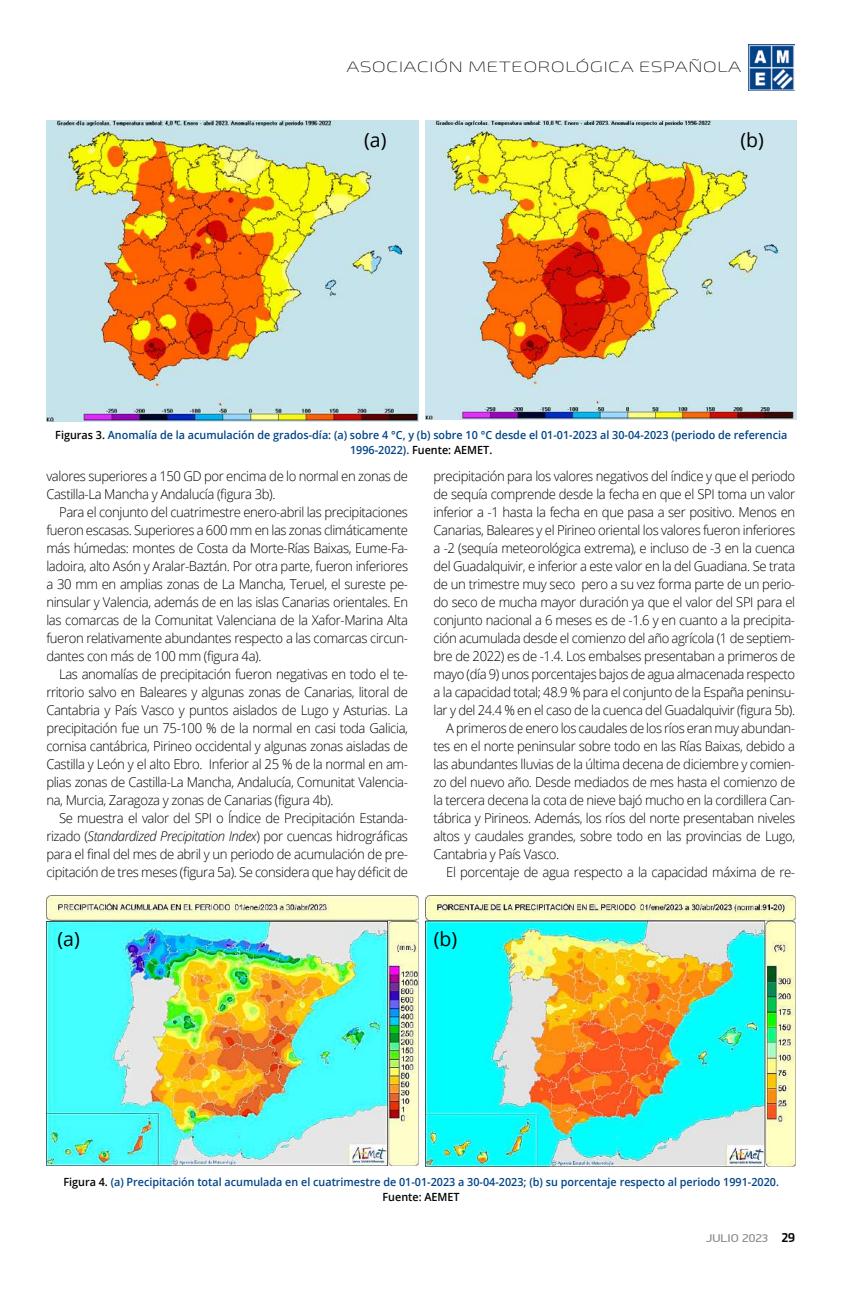
<style>
.page{position:relative;width:859px;height:1289px;background:#fff}
.page>*{position:absolute;margin:0;border:0;box-sizing:border-box;transform-origin:0 0}
.t1{font:19.5px "Open Sans";color:#000}
.t2{font:200 expanded 15px "Exo 2";color:#000;scale:1.12 1}
.t3{font:300 13.5px/18px "Open Sans";letter-spacing:-.03em;color:#000;text-align:justify}
.t4{font:600 11.25px/15px "Open Sans";color:#004387;text-align:center;scale:.96 1}
.t5{font:11.25px "PF Din Display Pro";color:#87888a;scale:1.17 1}
.s1{color:#000}
.s2{font-style:italic}
.s3{font-family:"Stainless Cond";font-weight:700;font-size:12px;color:#000}
</style>
<div class="page">
<img style="left:749px;top:44px;width:46px;height:47px">
<img style="left:47px;top:120px;width:372px;height:301px">
<img style="left:47px;top:895px;width:372px;height:270px">
<img style="left:425px;top:120px;width:371px;height:300px">
<img style="left:425px;top:895px;width:370px;height:270px">
<p class="t2" style="left:347px;top:58px;width:12px">ASOCIACIÓN</p>
<p class="t2" style="left:468px;top:58px;width:29px">METEO</p>
<p class="t2" style="left:538px;top:58px;width:24px">ROLÓGICA</p>
<p class="t2" style="left:639px;top:58px;width:13px">ESPAÑOLA</p>
<h1 class="t1" style="left:364px;top:127px;width:24px">(a)</h1>
<h1 class="t1" style="left:740px;top:127px;width:25px">(b)</h1>
<p class="t4" style="left:55px;top:427px;width:764px"><span class="s1">Figuras 3.</span> Anomalía de la acumulación de grados-día: (a) sobre 4 °C, y (b) sobre 10 °C desde el 01-01-2023 al 30-04-2023 (periodo de referencia<br>1996-2022). <span class="s1">Fuente: AEMET.</span></p>
<p class="t3" style="left:46px;top:466px;width:363px">valores superiores a 150 GD por encima de lo normal en zonas de<br>Castilla-La Mancha y Andalucía (figura 3b).</p>
<p class="t3" style="left:46px;top:502px;width:363px;text-indent:13px">Para el conjunto del cuatrimestre enero-abril las precipitaciones fueron escasas. Superiores a 600 mm en las zonas climáticamente más húmedas: montes de Costa da Morte-Rías Baixas, Eume-Fa&shy;ladoira, alto Asón y Aralar-Baztán. Por otra parte, fueron inferiores a 30 mm en amplias zonas de La Mancha, Teruel, el sureste pe&shy;ninsular y Valencia, además de en las islas Canarias orientales. En las comarcas de la Comunitat Valenciana de la Xafor-Marina Alta fueron relativamente abundantes respecto a las comarcas circun&shy;dantes con más de 100 mm (figura 4a).</p>
<p class="t3" style="left:46px;top:664px;width:363px;text-indent:13px">Las anomalías de precipitación fueron negativas en todo el te&shy;rritorio salvo en Baleares y algunas zonas de Canarias, litoral de Cantabria y País Vasco y puntos aislados de Lugo y Asturias. La precipitación fue un 75-100 % de la normal en casi toda Galicia, cornisa cantábrica, Pirineo occidental y algunas zonas aisladas de Castilla y León y el alto Ebro. Inferior al 25 % de la normal en am&shy;plias zonas de Castilla-La Mancha, Andalucía, Comunitat Valencia&shy;na, Murcia, Zaragoza y zonas de Canarias (figura 4b).</p>
<p class="t3" style="left:46px;top:808px;width:363px;text-indent:13px">Se muestra el valor del SPI o Índice de Precipitación Estanda&shy;rizado (<span class="s2">Standardized Precipitation Index</span>) por cuencas hidrográficas para el final del mes de abril y un periodo de acumulación de pre&shy;cipitación de tres meses (figura 5a). Se considera que hay déficit de</p>
<p class="t3" style="left:433px;top:466px;width:363px">precipitación para los valores negativos del índice y que el periodo</p>
<p class="t3" style="left:433px;top:484px;width:363px">de sequía comprende desde la fecha en que el SPI toma un valor</p>
<p class="t3" style="left:433px;top:502px;width:363px">inferior a -1 hasta la fecha en que pasa a ser positivo. Menos en</p>
<p class="t3" style="left:433px;top:520px;width:363px">Canarias, Baleares y el Pirineo oriental los valores fueron inferiores</p>
<p class="t3" style="left:433px;top:538px;width:363px">a -2 (sequía meteorológica extrema), e incluso de -3 en la cuenca</p>
<p class="t3" style="left:433px;top:556px;width:363px">del Guadalquivir, e inferior a este valor en la del Guadiana. Se trata</p>
<p class="t3" style="left:433px;top:574px;width:363px">de un trimestre muy seco pero a su vez forma parte de un perio-</p>
<p class="t3" style="left:433px;top:592px;width:363px">do seco de mucha mayor duración ya que el valor del SPI para el</p>
<p class="t3" style="left:433px;top:610px;width:363px">conjunto nacional a 6 meses es de -1.6 y en cuanto a la precipita-</p>
<p class="t3" style="left:433px;top:628px;width:363px">ción acumulada desde el comienzo del año agrícola (1 de septiem-</p>
<p class="t3" style="left:433px;top:646px;width:363px">bre de 2022) es de -1.4. Los embalses presentaban a primeros de</p>
<p class="t3" style="left:433px;top:664px;width:363px">mayo (día 9) unos porcentajes bajos de agua almacenada respecto</p>
<p class="t3" style="left:433px;top:682px;width:363px">a la capacidad total; 48.9 % para el conjunto de la España peninsu-</p>
<p class="t3" style="left:433px;top:700px;width:363px">lar y del 24.4 % en el caso de la cuenca del Guadalquivir (figura 5b).</p>
<p class="t3" style="left:446px;top:718px;width:350px">A primeros de enero los caudales de los ríos eran muy abundan-</p>
<p class="t3" style="left:433px;top:736px;width:363px">tes en el norte peninsular sobre todo en las Rías Baixas, debido a</p>
<p class="t3" style="left:433px;top:754px;width:363px">las abundantes lluvias de la última decena de diciembre y comien-</p>
<p class="t3" style="left:433px;top:772px;width:363px">zo del nuevo año. Desde mediados de mes hasta el comienzo de</p>
<p class="t3" style="left:433px;top:790px;width:363px">la tercera decena la cota de nieve bajó mucho en la cordillera Can-</p>
<p class="t3" style="left:433px;top:808px;width:363px">tábrica y Pirineos. Además, los ríos del norte presentaban niveles</p>
<p class="t3" style="left:433px;top:826px;width:363px">altos y caudales grandes, sobre todo en las provincias de Lugo,</p>
<p class="t3" style="left:433px;top:844px;width:127px">Cantabria y País Vasco.</p>
<p class="t3" style="left:446px;top:862px;width:350px">El porcentaje de agua respecto a la capacidad máxima de re-</p>
<h1 class="t1" style="left:58px;top:925px;width:24px">(a)</h1>
<h1 class="t1" style="left:434px;top:925px;width:25px">(b)</h1>
<p class="t4" style="left:63px;top:1174px;width:747px"><span class="s1">Figura 4.</span> (a) Precipitación total acumulada en el cuatrimestre de 01-01-2023 a 30-04-2023; (b) su porcentaje respecto al periodo 1991-2020.<br><span class="s1">Fuente: AEMET</span></p>
<p class="t5" style="left:706px;top:1231px;width:78px">JULIO 2023 <span class="s3">29</span></p>
</div>
